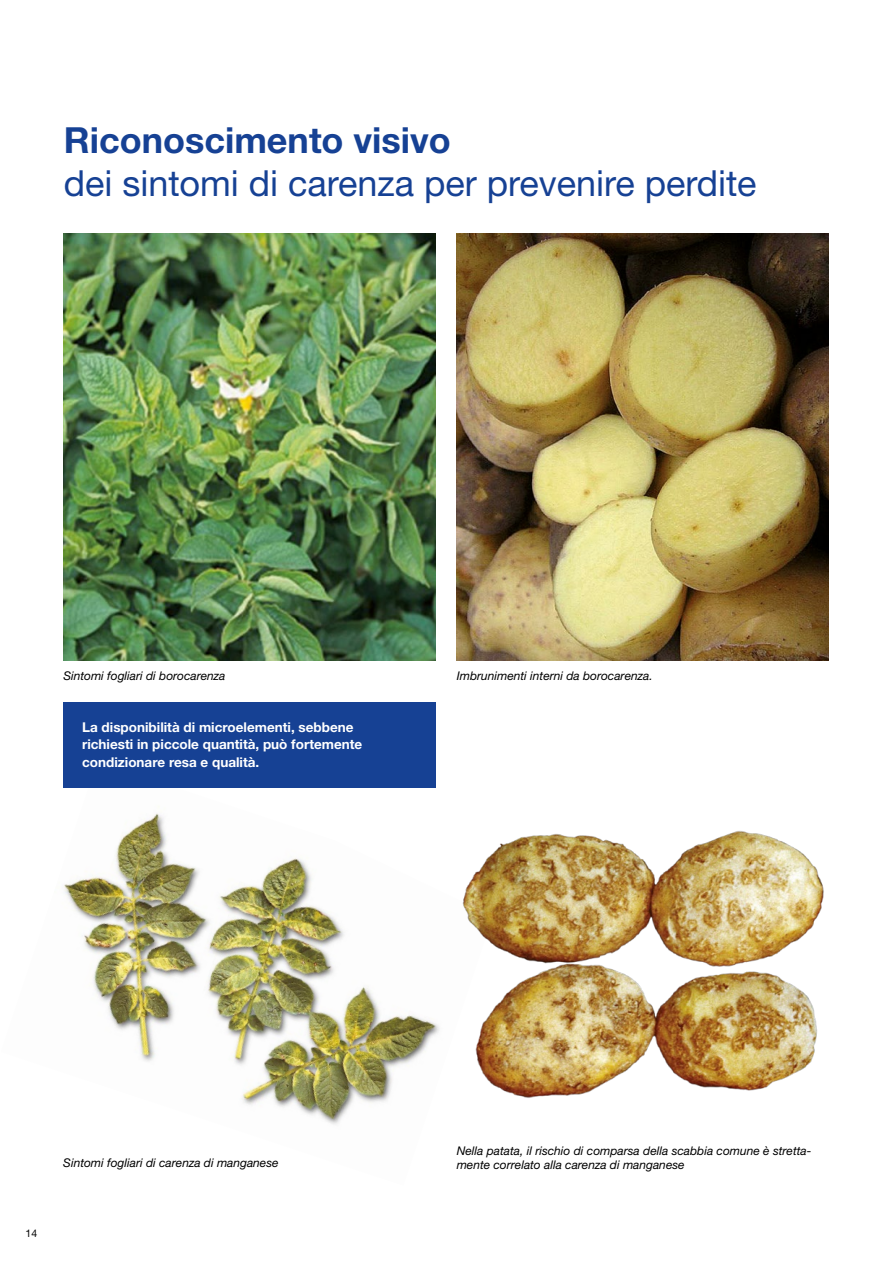
<style>
.page{position:relative;width:893px;height:1263px;background:#fff}
.page>*{position:absolute;margin:0;border:0;box-sizing:border-box;transform-origin:0 0}
.t1{font:36px "Helvetica Neue LTW1 G";color:#164194}
.t2{font:700 36px "Helvetica Neue LTW1 G";color:#164194}
.t3{font:700 13.5px/17.2px "Helvetica Neue LTW1 G";color:#fff}
.t4{font:italic 12px/14.4px "Helvetica Neue LTW1 G";color:#000}
.t5{font:10.5px "Helvetica Neue LTW1 G";color:#000}
</style>
<div class="page">
<img style="left:63px;top:762px;width:377px;height:363px">
<img style="left:457px;top:234px;width:372px;height:426px">
<img style="left:63px;top:234px;width:372px;height:426px">
<img style="left:462px;top:831px;width:362px;height:267px">
<div style="left:64px;top:702px;width:372px;height:85px;background:#164194"></div>
<h1 class="t2" style="left:64px;top:118px;width:389px">Riconoscimento visivo</h1>
<h1 class="t1" style="left:64px;top:161px;width:694px">dei sintomi di carenza per prevenire perdite</h1>
<p class="t4" style="left:63px;top:669px;width:164px">Sintomi fogliari di borocarenza</p>
<p class="t4" style="left:457px;top:669px;width:197px">Imbrunimenti interni da borocarenza.</p>
<p class="t3" style="left:82px;top:718px;width:282px">La disponibilità di microelementi, sebbene richiesti in piccole quantità, può fortemente condizionare resa e qualità.</p>
<p class="t5" style="left:26px;top:1227px;width:13px">14</p>
<p class="t4" style="left:63px;top:1155px;width:217px">Sintomi fogliari di carenza di manganese</p>
<p class="t4" style="left:457px;top:1143px;width:356px">Nella patata, il rischio di comparsa della scabbia comune è stretta&shy;mente correlato alla carenza di manganese</p>
</div>
